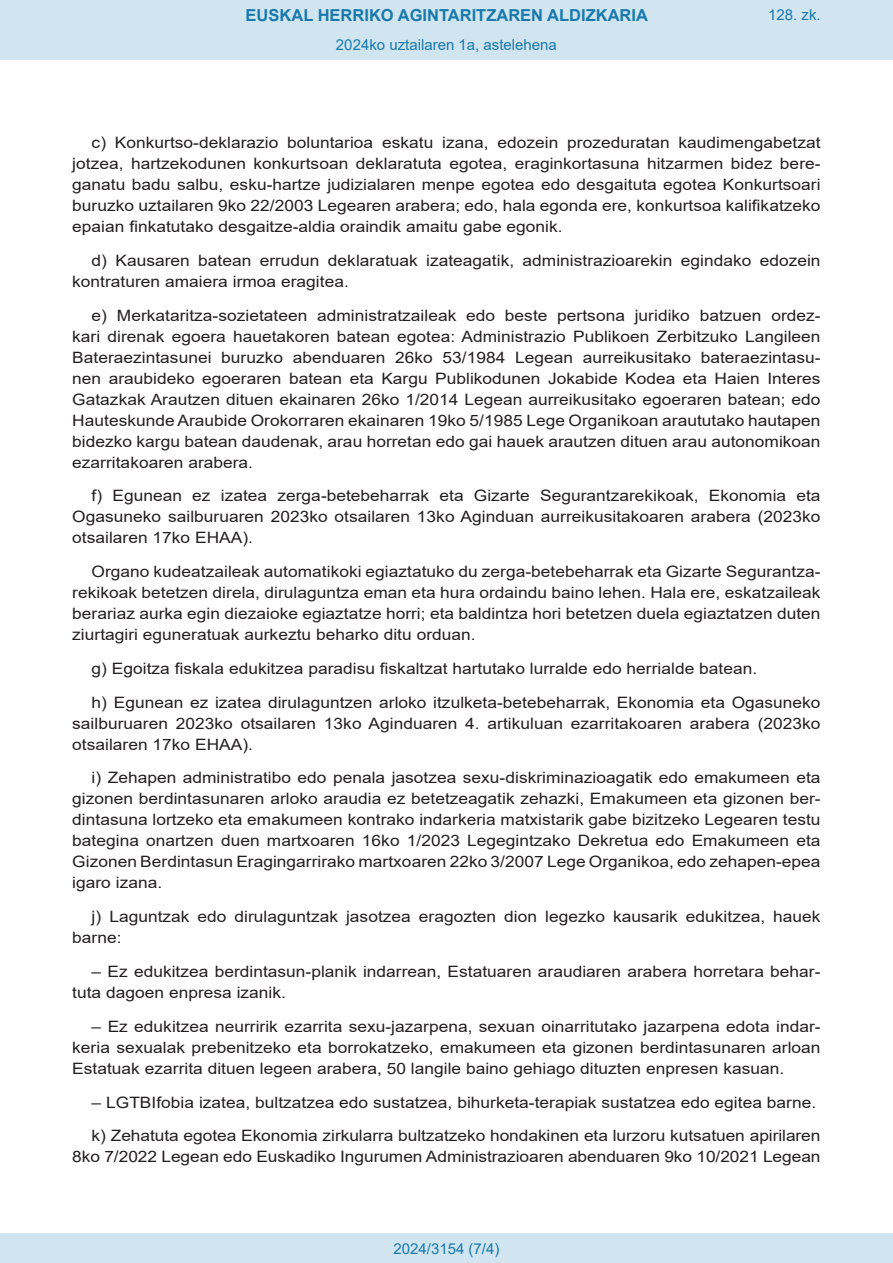
<style>
.page{position:relative;width:893px;height:1263px;background:#fff}
.page>*{position:absolute;margin:0;border:0;box-sizing:border-box;transform-origin:0 0}
.t1{font:700 16.5px "Arial";color:#1879ad}
.BOPVDetalle{font:15.6px/21px "Arial";color:#231f20;text-align:justify;scale:1.11 1}
.Paginacion_Centro{font:15px "Arial";color:#1879ad}
</style>
<div class="page">
<div style="left:0;top:0;width:893px;height:60px;background:#d0e5f0"></div>
<div style="left:0;top:1233px;width:893px;height:30px;background:#d0e5f0"></div>
<p class="t1" style="left:246px;top:3px;width:404px">EUSKAL HERRIKO AGINTARITZAREN ALDIZKARIA</p>
<p class="Paginacion_Centro" style="left:336px;top:35px;width:222px">2024ko uztailaren 1a, astelehena</p>
<p class="Paginacion_Centro" style="left:768px;top:5px;width:54px">128. zk.</p>
<p class="BOPVDetalle" style="left:72px;top:132px;width:676px;text-indent:19px">c) Konkurtso-deklarazio boluntarioa eskatu izana, edozein prozeduratan kaudimengabetzat jotzea, hartzekodunen konkurtsoan deklaratuta egotea, eraginkortasuna hitzarmen bidez bere&shy;ganatu badu salbu, esku-hartze judizialaren menpe egotea edo desgaituta egotea Konkurtsoari buruzko uztailaren 9ko 22/2003 Legearen arabera; edo, hala egonda ere, konkurtsoa kalifikatzeko epaian finkatutako desgaitze-aldia oraindik amaitu gabe egonik.</p>
<p class="BOPVDetalle" style="left:72px;top:250px;width:676px;text-indent:19px">d) Kausaren batean errudun deklaratuak izateagatik, administrazioarekin egindako edozein kontraturen amaiera irmoa eragitea.</p>
<p class="BOPVDetalle" style="left:72px;top:305px;width:676px;text-indent:19px">e) Merkataritza-sozietateen administratzaileak edo beste pertsona juridiko batzuen ordez&shy;kari direnak egoera hauetakoren batean egotea: Administrazio Publikoen Zerbitzuko Langileen Bateraezintasunei buruzko abenduaren 26ko 53/1984 Legean aurreikusitako bateraezintasu&shy;nen araubideko egoeraren batean eta Kargu Publikodunen Jokabide Kodea eta Haien Interes Gatazkak Arautzen dituen ekainaren 26ko 1/2014 Legean aurreikusitako egoeraren batean; edo Hauteskunde Araubide Orokorraren ekainaren 19ko 5/1985 Lege Organikoan araututako hautapen bidezko kargu batean daudenak, arau horretan edo gai hauek arautzen dituen arau autonomikoan ezarritakoaren arabera.</p>
<p class="BOPVDetalle" style="left:72px;top:485px;width:676px;text-indent:19px">f) Egunean ez izatea zerga-betebeharrak eta Gizarte Segurantzarekikoak, Ekonomia eta Ogasuneko sailburuaren 2023ko otsailaren 13ko Aginduan aurreikusitakoaren arabera (2023ko otsailaren 17ko EHAA).</p>
<p class="BOPVDetalle" style="left:72px;top:561px;width:676px;text-indent:19px">Organo kudeatzaileak automatikoki egiaztatuko du zerga-betebeharrak eta Gizarte Segurantza&shy;rekikoak betetzen direla, dirulaguntza eman eta hura ordaindu baino lehen. Hala ere, eskatzaileak berariaz aurka egin diezaioke egiaztatze horri; eta baldintza hori betetzen duela egiaztatzen duten ziurtagiri eguneratuak aurkeztu beharko ditu orduan.</p>
<p class="BOPVDetalle" style="left:92px;top:658px;width:601px">g) Egoitza fiskala edukitzea paradisu fiskaltzat hartutako lurralde edo herrialde batean.</p>
<p class="BOPVDetalle" style="left:72px;top:692px;width:676px;text-indent:19px">h) Egunean ez izatea dirulaguntzen arloko itzulketa-betebeharrak, Ekonomia eta Ogasuneko sailburuaren 2023ko otsailaren 13ko Aginduaren 4. artikuluan ezarritakoaren arabera (2023ko otsailaren 17ko EHAA).</p>
<p class="BOPVDetalle" style="left:72px;top:767px;width:676px;text-indent:19px">i) Zehapen administratibo edo penala jasotzea sexu-diskriminazioagatik edo emakumeen eta gizonen berdintasunaren arloko araudia ez betetzeagatik zehazki, Emakumeen eta gizonen ber&shy;dintasuna lortzeko eta emakumeen kontrako indarkeria matxistarik gabe bizitzeko Legearen testu bategina onartzen duen martxoaren 16ko 1/2023 Legegintzako Dekretua edo Emakumeen eta Gizonen Berdintasun Eragingarrirako martxoaren 22ko 3/2007 Lege Organikoa, edo zehapen-epea igaro izana.</p>
<p class="BOPVDetalle" style="left:72px;top:906px;width:676px;text-indent:19px">j) Laguntzak edo dirulaguntzak jasotzea eragozten dion legezko kausarik edukitzea, hauek barne:</p>
<p class="BOPVDetalle" style="left:72px;top:961px;width:676px;text-indent:19px">– Ez edukitzea berdintasun-planik indarrean, Estatuaren araudiaren arabera horretara behar&shy;tuta dagoen enpresa izanik.</p>
<p class="BOPVDetalle" style="left:72px;top:1016px;width:676px;text-indent:19px">– Ez edukitzea neurririk ezarrita sexu-jazarpena, sexuan oinarritutako jazarpena edota indar&shy;keria sexualak prebenitzeko eta borrokatzeko, emakumeen eta gizonen berdintasunaren arloan Estatuak ezarrita dituen legeen arabera, 50 langile baino gehiago dituzten enpresen kasuan.</p>
<p class="BOPVDetalle" style="left:92px;top:1091px;width:654px">– LGTBIfobia izatea, bultzatzea edo sustatzea, bihurketa-terapiak sustatzea edo egitea barne.</p>
<p class="BOPVDetalle" style="left:72px;top:1125px;width:676px;text-align:right">k) Zehatuta egotea Ekonomia zirkularra bultzatzeko hondakinen eta lurzoru kutsatuen apirilaren<br>8ko 7/2022 Legean edo Euskadiko Ingurumen Administrazioaren abenduaren 9ko 10/2021 Legean</p>
<p class="Paginacion_Centro" style="left:393px;top:1238px;width:107px">2024/3154 (7/4)</p>
</div>
